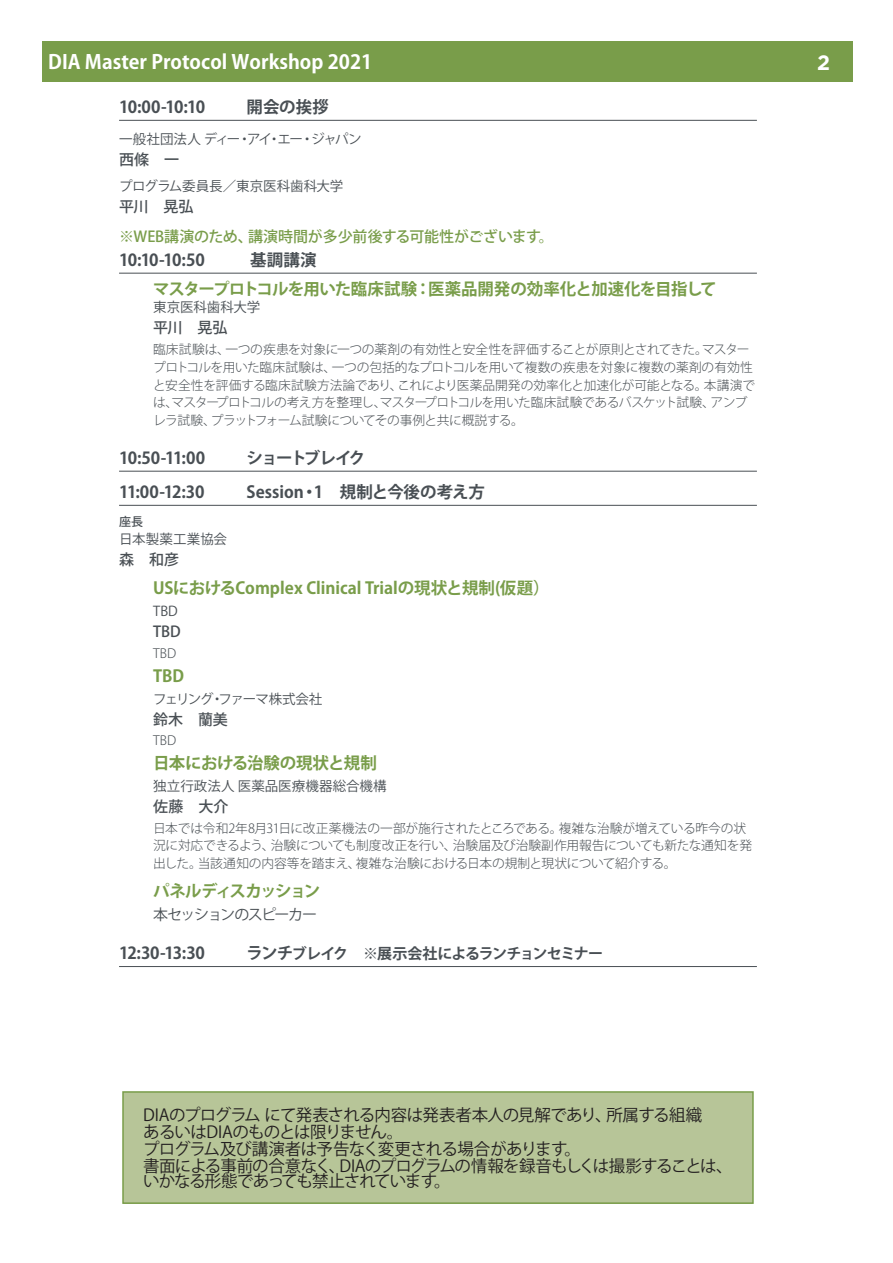
<style>
.page{position:relative;width:893px;height:1263px;background:#fff}
.page>*{position:absolute;margin:0;border:0;box-sizing:border-box;transform-origin:0 0}
.t1{font:700 20.85px "Gotham";color:#fff}
.t2{font:700 19.5px "Koz Go Pro";color:#fff}
.注意書き{font:16.5px/15px "Koz Go Pro";letter-spacing:-.05em;color:#231f20}
.セッション名{font:700 16.5px "Koz Go Pro";letter-spacing:-.015em;color:#494f54}
.演題{font:700 16.5px "Koz Go Pro";letter-spacing:-.015em;color:#799d4a}
.セッションタイトル{font:700 16.5px "Koz Go Pro";letter-spacing:-.04em;color:#799d4a}
.演題-2{font:700 16.5px "Koz Go Pro";letter-spacing:-.1em;color:#799d4a}
.セッション名-2{font:700 16.5px "Koz Go Pro";letter-spacing:-.11em;color:#494f54}
.座長_氏名{font:500 15px "Koz Go Pro";letter-spacing:-.015em;color:#799d4a}
.セッション名-3{font:700 15px "Koz Go Pro";letter-spacing:-.055em;color:#494f54}
.座長_氏名-2{font:500 15px "Koz Go Pro";color:#494f54}
.演者_氏名{font:500 15px "Koz Go Pro";letter-spacing:.005em;color:#494f54}
.演者_氏名-2{font:15px "Koz Go Pro";letter-spacing:-.09em;color:#494f54}
.演者_社名{font:500 15px "Koz Go Pro";color:#494f54}
.演者_社名-2{font:13.5px "Koz Go Pro";letter-spacing:-.005em;color:#494f54}
.座長_社名{font:13.5px "Koz Go Pro";letter-spacing:-.065em;color:#494f54}
.座長_社名-2{font:13.5px "Koz Go Pro";letter-spacing:-.01em;color:#494f54}
.演者_社名-3{font:13.5px "Koz Go Pro";letter-spacing:-.09em;color:#494f54}
.座長_社名-3{font:13.5px "Koz Go Pro";letter-spacing:.015em;color:#494f54}
.講演要旨{font:300 12.75px "Koz Go Pro";letter-spacing:-.025em;color:#494f54}
.講演要旨-2{font:300 12.75px "Koz Go Pro";letter-spacing:-.05em;color:#494f54}
.講演要旨-3{font:300 12.75px "Koz Go Pro";letter-spacing:-.045em;color:#494f54}
.座長{font:500 12px "Koz Go Pro";color:#494f54}
.s1{font-size:16.5px}
</style>
<div class="page">
<div style="left:42px;top:41px;width:810px;height:41px;background:#799d4a"></div>
<hr style="left:119px;top:120px;width:638px;height:1px;background:#494f54">
<hr style="left:119px;top:273px;width:638px;height:1px;background:#494f54">
<hr style="left:119px;top:471px;width:638px;height:1px;background:#494f54">
<hr style="left:119px;top:505px;width:638px;height:1px;background:#494f54">
<hr style="left:119px;top:966px;width:638px;height:1px;background:#494f54">
<div style="left:123px;top:1092px;width:630px;height:111px;background:#b7c598"></div>
<div style="left:122px;top:1091px;width:632px;height:113px;border:2px solid #799d4a"></div>
<p class="t2" style="left:48px;top:49px;width:326px">DIA Master Protocol Workshop 2021</p>
<h1 class="t1" style="left:817px;top:48px;width:14px">2</h1>
<p class="セッション名" style="left:119px;top:97px;width:88px">10:00-10:10</p>
<p class="セッション名" style="left:247px;top:97px;width:84px">開会の挨拶</p>
<p class="座長_社名" style="left:119px;top:130px;width:244px">一般社団法人 ディー・アイ・エー・ジャパン</p>
<p class="座長_氏名-2" style="left:119px;top:150px;width:61px">西條　一</p>
<p class="座長_社名-2" style="left:119px;top:178px;width:226px">プログラム委員長／東京医科歯科大学</p>
<p class="座長_氏名-2" style="left:119px;top:197px;width:76px">平川　晃弘</p>
<p class="座長_氏名" style="left:119px;top:227px;width:436px">※WEB講演のため、講演時間が多少前後する可能性がございます。</p>
<p class="セッション名" style="left:119px;top:249px;width:87px">10:10-10:50</p>
<p class="セッション名" style="left:250px;top:249px;width:68px">基調講演</p>
<p class="セッションタイトル" style="left:153px;top:278px;width:565px">マスタープロトコルを用いた臨床試験：医薬品開発の効率化と加速化を目指して</p>
<p class="演者_社名-2" style="left:153px;top:299px;width:109px">東京医科歯科大学</p>
<p class="演者_氏名" style="left:153px;top:318px;width:76px">平川　晃弘</p>
<p class="講演要旨" style="left:153px;top:341px;width:598px">臨床試験は、一つの疾患を対象に一つの薬剤の有効性と安全性を評価することが原則とされてきた。マスター</p>
<p class="講演要旨" style="left:153px;top:359px;width:601px">プロトコルを用いた臨床試験は、一つの包括的なプロトコルを用いて複数の疾患を対象に複数の薬剤の有効性</p>
<p class="講演要旨" style="left:153px;top:377px;width:603px">と安全性を評価する臨床試験方法論であり、これにより医薬品開発の効率化と加速化が可能となる。本講演で</p>
<p class="講演要旨-2" style="left:153px;top:394px;width:596px">は、マスタープロトコルの考え方を整理し、マスタープロトコルを用いた臨床試験であるバスケット試験、アンブ</p>
<p class="講演要旨-3" style="left:153px;top:412px;width:372px">レラ試験、プラットフォーム試験についてその事例と共に概説する。</p>
<p class="セッション名" style="left:119px;top:447px;width:88px">10:50-11:00</p>
<p class="セッション名-2" style="left:247px;top:447px;width:120px">ショートブレイク</p>
<p class="セッション名" style="left:119px;top:481px;width:87px">11:00-12:30</p>
<p class="セッション名" style="left:247px;top:481px;width:240px">Session・1　規制と今後の考え方</p>
<p class="座長" style="left:119px;top:514px;width:26px">座長</p>
<p class="座長_社名-3" style="left:119px;top:531px;width:110px">日本製薬工業協会</p>
<p class="座長_氏名-2" style="left:119px;top:550px;width:61px">森　和彦</p>
<p class="演題" style="left:153px;top:577px;width:398px">USにおけるComplex Clinical Trialの現状と規制(仮題）</p>
<p class="演者_社名-2" style="left:153px;top:602px;width:26px">TBD</p>
<p class="演者_氏名" style="left:153px;top:622px;width:29px">TBD</p>
<p class="講演要旨" style="left:153px;top:645px;width:25px">TBD</p>
<p class="演題" style="left:153px;top:665px;width:32px">TBD</p>
<p class="演者_社名-3" style="left:153px;top:690px;width:171px">フェリング・ファーマ株式会社</p>
<p class="演者_社名" style="left:153px;top:710px;width:76px">鈴木　蘭美</p>
<p class="講演要旨" style="left:153px;top:731px;width:25px">TBD</p>
<p class="演題" style="left:153px;top:752px;width:225px">日本における治験の現状と規制</p>
<p class="演者_社名-2" style="left:153px;top:777px;width:235px">独立行政法人 医薬品医療機器総合機構</p>
<p class="演者_氏名" style="left:153px;top:797px;width:77px">佐藤　大介</p>
<p class="講演要旨" style="left:153px;top:820px;width:595px">日本では令和2年8月31日に改正薬機法の一部が施行されたところである。複雑な治験が増えている昨今の状</p>
<p class="講演要旨" style="left:153px;top:837px;width:601px">況に対応できるよう、治験についても制度改正を行い、治験届及び治験副作用報告についても新たな通知を発</p>
<p class="講演要旨" style="left:153px;top:855px;width:525px">出した。当該通知の内容等を踏まえ、複雑な治験における日本の規制と現状について紹介する。</p>
<p class="演題-2" style="left:153px;top:880px;width:169px">パネルディスカッション</p>
<p class="演者_氏名-2" style="left:153px;top:905px;width:166px">本セッションのスピーカー</p>
<p class="セッション名" style="left:119px;top:943px;width:88px">12:30-13:30</p>
<p class="セッション名-3" style="left:247px;top:944px;width:358px"><span class="s1">ランチ</span>ブレイク　※展示会社によるランチョンセミナー</p>
<p class="注意書き" style="left:143px;top:1108px;width:561px">DIAのプログラム にて発表される内容は発表者本人の見解であり、所属する組織</p>
<p class="注意書き" style="left:143px;top:1125px;width:261px">あるいはDIAのものとは限りません。</p>
<p class="注意書き" style="left:143px;top:1142px;width:439px">プログラム及び講演者は予告なく変更される場合があります。</p>
<p class="注意書き" style="left:143px;top:1159px;width:591px">書面による事前の合意なく、DIAのプログラムの情報を録音もしくは撮影することは、いかなる形態であっても禁止されています。</p>
</div>
